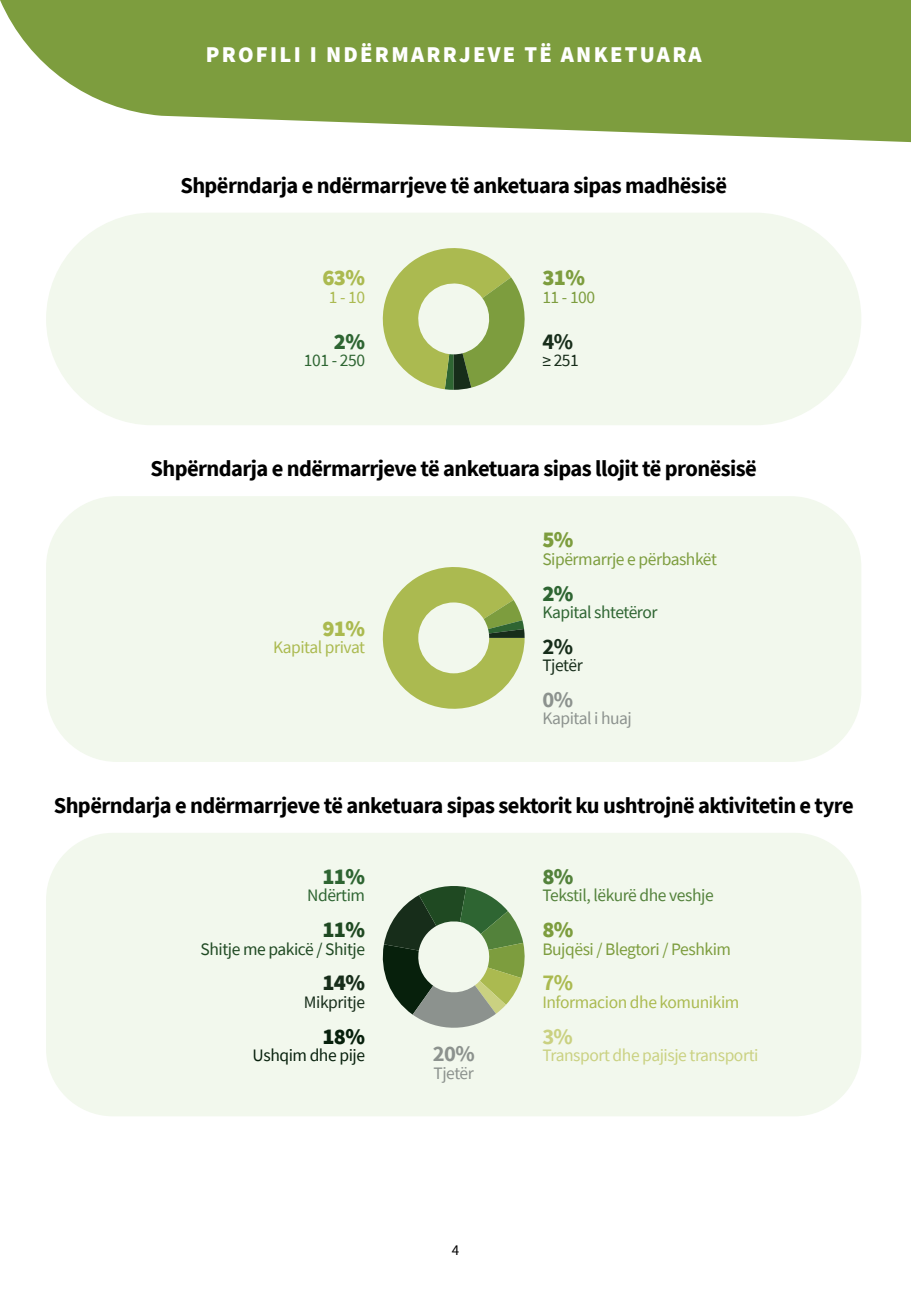
<style>
.page{position:relative;width:911px;height:1290px;background:#fff}
.page>*{position:absolute;margin:0;border:0;box-sizing:border-box;transform-origin:0 0}
.t1{font:700 22.5px "Source Sans Pro";letter-spacing:-.025em;color:#000}
.t2{font:900 22.5px "Source Sans Pro";letter-spacing:.1em;color:#fff}
.t3{font:900 22.5px "Source Sans Pro";color:#7d9d3e}
.t4{font:900 22.5px "Source Sans Pro";color:#2e6532}
.t5{font:900 22.5px "Source Sans Pro";color:#abba50}
.t6{font:700 22.5px "Source Sans Pro";color:#8c928e}
.t7{font:700 22.5px "Source Sans Pro";color:#172d1a}
.t8{font:900 22.5px "Source Sans Pro";color:#1f4922}
.t9{font:900 22.5px "Source Sans Pro";color:#172d1a}
.t10{font:900 22.5px "Source Sans Pro";color:#07200c}
.t11{font:900 22.5px "Source Sans Pro";color:#53823b}
.t12{font:700 22.5px "Source Sans Pro";color:#abba50}
.t13{font:700 22.5px "Source Sans Pro";color:#cad181}
.t14{font:17.5px "Source Sans Pro";letter-spacing:-.025em;color:#7d9d3e}
.t15{font:17.5px "Source Sans Pro";letter-spacing:-.025em;color:#abba50}
.t16{font:17.5px "Source Sans Pro";letter-spacing:-.025em;color:#2e6532}
.t17{font:17.5px "Source Sans Pro";letter-spacing:-.025em;color:#cad181}
.t18{font:17.5px "Source Sans Pro";letter-spacing:-.025em;color:#53823b}
.t19{font:17.5px "Source Sans Pro";letter-spacing:-.025em;color:#1f4922}
.t20{font:17.5px "Source Sans Pro";letter-spacing:-.025em;color:#172d1a}
.t21{font:17.5px "Source Sans Pro";letter-spacing:-.025em;color:#8c928e}
.t22{font:17.5px "Source Sans Pro";letter-spacing:-.025em;color:#07200c}
.t23{font:15px "Source Sans Pro";color:#000}
</style>
<div class="page">
<div style="left:46px;top:213px;width:815px;height:212px;background:#f2f8ed;border-radius:106px"></div>
<div style="left:46px;top:496px;width:815px;height:266px;background:#f2f8ed;border-radius:71px"></div>
<svg style="left:382px;top:248px;width:143px;height:142px"></svg>
<svg style="left:382px;top:567px;width:142px;height:142px"></svg>
<div style="left:46px;top:833px;width:815px;height:283px;background:#f2f8ed;border-radius:67px"></div>
<svg style="left:382px;top:886px;width:143px;height:142px"></svg>
<svg style="left:0;top:0;width:911px;height:142px;fill:#7d9d3e"></svg>
<p class="t2" style="left:206px;top:39px;width:497px">PROFILI I NDËRMARRJEVE TË ANKETUARA</p>
<p class="t1" style="left:180px;top:170px;width:548px">Shpërndarja e ndërmarrjeve të anketuara sipas madhësisë</p>
<p class="t5" style="left:322px;top:262px;width:44px">63%</p>
<p class="t15" style="left:329px;top:286px;width:38px">1 - 10</p>
<p class="t4" style="left:334px;top:326px;width:33px">2%</p>
<p class="t16" style="left:304px;top:349px;width:63px">101 - 250</p>
<p class="t3" style="left:542px;top:262px;width:44px">31%</p>
<p class="t14" style="left:542px;top:286px;width:54px">11 - 100</p>
<p class="t7" style="left:542px;top:326px;width:32px">4%</p>
<p class="t20" style="left:542px;top:349px;width:38px">≥ 251</p>
<p class="t1" style="left:150px;top:454px;width:608px">Shpërndarja e ndërmarrjeve të anketuara sipas llojit të pronësisë</p>
<p class="t5" style="left:322px;top:613px;width:44px">91%</p>
<p class="t15" style="left:273px;top:636px;width:94px">Kapital privat</p>
<p class="t3" style="left:542px;top:524px;width:33px">5%</p>
<p class="t14" style="left:542px;top:548px;width:176px">Sipërmarrje e përbashkët</p>
<p class="t4" style="left:542px;top:577px;width:33px">2%</p>
<p class="t16" style="left:542px;top:601px;width:117px">Kapital shtetëror</p>
<p class="t7" style="left:542px;top:631px;width:32px">2%</p>
<p class="t20" style="left:542px;top:654px;width:42px">Tjetër</p>
<p class="t6" style="left:542px;top:684px;width:32px">0%</p>
<p class="t21" style="left:542px;top:707px;width:91px">Kapital i huaj</p>
<p class="t1" style="left:54px;top:790px;width:801px">Shpërndarja e ndërmarrjeve të anketuara sipas sektorit ku ushtrojnë aktivitetin e tyre</p>
<p class="t4" style="left:322px;top:861px;width:44px">11%</p>
<p class="t16" style="left:307px;top:884px;width:59px">Ndërtim</p>
<p class="t8" style="left:322px;top:914px;width:44px">11%</p>
<p class="t19" style="left:200px;top:937px;width:166px">Shitje me pakicë / Shitje</p>
<p class="t9" style="left:322px;top:967px;width:44px">14%</p>
<p class="t20" style="left:304px;top:991px;width:63px">Mikpritje</p>
<p class="t10" style="left:322px;top:1020px;width:44px">18%</p>
<p class="t22" style="left:253px;top:1044px;width:114px">Ushqim dhe pije</p>
<p class="t11" style="left:542px;top:861px;width:33px">8%</p>
<p class="t18" style="left:542px;top:884px;width:173px">Tekstil, lëkurë dhe veshje</p>
<p class="t3" style="left:542px;top:914px;width:33px">8%</p>
<p class="t14" style="left:542px;top:938px;width:190px">Bujqësi / Blegtori / Peshkim</p>
<p class="t12" style="left:542px;top:967px;width:32px">7%</p>
<p class="t15" style="left:542px;top:991px;width:198px">Informacion dhe komunikim</p>
<p class="t13" style="left:542px;top:1021px;width:32px">3%</p>
<p class="t6" style="left:433px;top:1038px;width:43px">20%</p>
<p class="t17" style="left:542px;top:1044px;width:218px">Transport dhe pajisje transporti</p>
<p class="t21" style="left:433px;top:1062px;width:42px">Tjetër</p>
<p class="t23" style="left:452px;top:1240px;width:9px">4</p>
</div>
